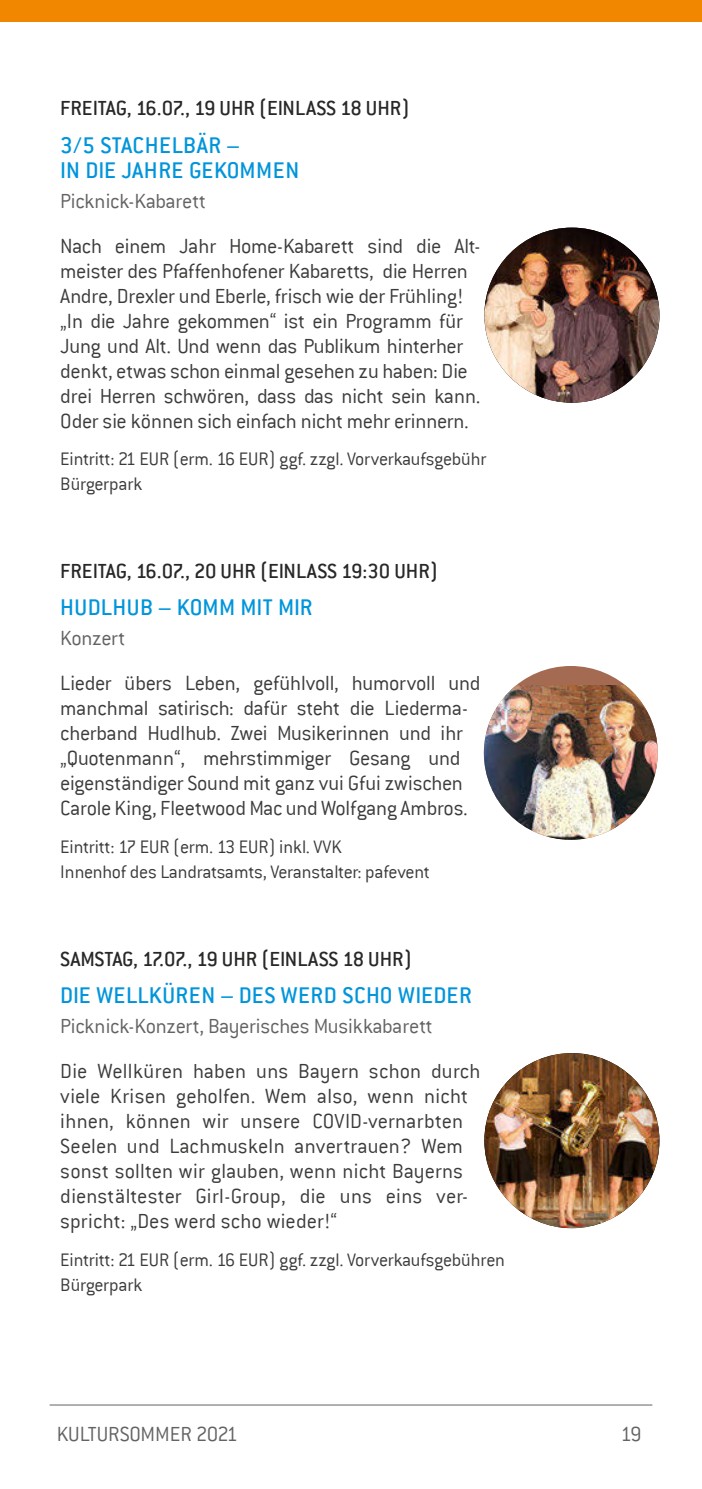
<style>
.page{position:relative;width:702px;height:1489px;background:#fff}
.page>*{position:absolute;margin:0;border:0;box-sizing:border-box;transform-origin:0 0}
.Veranstaltungstitel{font:500 25px/25px "Conduit ITC";letter-spacing:.02em;color:#0095db}
.Fließtext_regular{font:300 22.5px/25px "Conduit ITC";color:#3c3c3b}
.Veranstaltungsdatum{font:500 22.5px "Conduit ITC";color:#282827}
.Veranstaltungsart{font:300 22.5px "Conduit ITC";letter-spacing:-.015em;color:#646363}
.EINTRITT{font:300 20px "Conduit ITC";letter-spacing:-.01em;color:#3c3c3b}
</style>
<div class="page">
<img style="left:484px;top:228px;width:175px;height:175px;border-radius:88px">
<img style="left:484px;top:1052px;width:175px;height:176px;border-radius:88px">
<div style="left:484px;top:666px;width:173px;height:173px;background:#a46a52;border-radius:50%"></div>
<img style="left:484px;top:685px;width:173px;height:154px">
<hr style="left:50px;top:1404px;width:602px;height:1px;background:#646363">
<div style="left:0;top:0;width:702px;height:21px;background:#f18700"></div>
<p class="Veranstaltungsdatum" style="left:60px;top:95px;width:350px">FREITAG, 16.07., 19 UHR (EINLASS 18 UHR)</p>
<p class="Veranstaltungstitel" style="left:60px;top:132px;width:240px">3/5 STACHELBÄR –<br>IN DIE JAHRE GEKOMMEN</p>
<p class="Veranstaltungsart" style="left:60px;top:188px;width:147px">Picknick-Kabarett</p>
<p class="Fließtext_regular" style="left:60px;top:233px;width:422px">Nach einem Jahr Home-Kabarett sind die Alt&shy;meister des Pfaffenhofener Kabaretts, die Herren Andre, Drexler und Eberle, frisch wie der Frühling! „In die Jahre gekommen“ ist ein Programm für Jung und Alt. Und wenn das Publikum hinterher denkt, etwas schon einmal gesehen zu haben: Die drei Herren schwören, dass das nicht sein kann.<br>Oder sie können sich einfach nicht mehr erinnern.</p>
<p class="EINTRITT" style="left:60px;top:448px;width:428px">Eintritt: 21 EUR (erm. 16 EUR) ggf. zzgl. Vorverkaufsgebühr</p>
<p class="EINTRITT" style="left:60px;top:473px;width:84px">Bürgerpark</p>
<p class="Veranstaltungsdatum" style="left:60px;top:558px;width:379px">FREITAG, 16.07., 20 UHR (EINLASS 19:30 UHR)</p>
<p class="Veranstaltungstitel" style="left:60px;top:595px;width:254px">HUDLHUB – KOMM MIT MIR</p>
<p class="Veranstaltungsart" style="left:60px;top:626px;width:67px">Konzert</p>
<p class="Fließtext_regular" style="left:60px;top:671px;width:421px">Lieder übers Leben, gefühlvoll, humorvoll und manchmal satirisch: dafür steht die Liederma&shy;cherband Hudlhub. Zwei Musikerinnen und ihr „Quotenmann“, mehrstimmiger Gesang und eigenständiger Sound mit ganz vui Gfui zwischen Carole King, Fleetwood Mac und Wolfgang Ambros.</p>
<p class="EINTRITT" style="left:60px;top:835px;width:283px">Eintritt: 17 EUR (erm. 13 EUR) inkl. VVK</p>
<p class="EINTRITT" style="left:60px;top:860px;width:371px">Innenhof des Landratsamts, Veranstalter: pafevent</p>
<p class="Veranstaltungsdatum" style="left:60px;top:945px;width:353px">SAMSTAG, 17.07., 19 UHR (EINLASS 18 UHR)</p>
<p class="Veranstaltungstitel" style="left:60px;top:982px;width:413px">DIE WELLKÜREN – DES WERD SCHO WIEDER</p>
<p class="Veranstaltungsart" style="left:60px;top:1013px;width:374px">Picknick-Konzert, Bayerisches Musikkabarett</p>
<p class="Fließtext_regular" style="left:60px;top:1058px;width:421px">Die Wellküren haben uns Bayern schon durch viele Krisen geholfen. Wem also, wenn nicht ihnen, können wir unsere COVID-vernarbten Seelen und Lachmuskeln anvertrauen? Wem sonst sollten wir glauben, wenn nicht Bayerns dienstältester Girl-Group, die uns eins ver&shy;spricht: „Des werd scho wieder!“</p>
<p class="EINTRITT" style="left:60px;top:1248px;width:446px">Eintritt: 21 EUR (erm. 16 EUR) ggf. zzgl. Vorverkaufsgebühren</p>
<p class="EINTRITT" style="left:60px;top:1273px;width:84px">Bürgerpark</p>
<p class="Veranstaltungsart" style="left:57px;top:1421px;width:183px">KULTURSOMMER 2021</p>
<p class="Veranstaltungsart" style="left:620px;top:1421px;width:23px">19</p>
</div>
